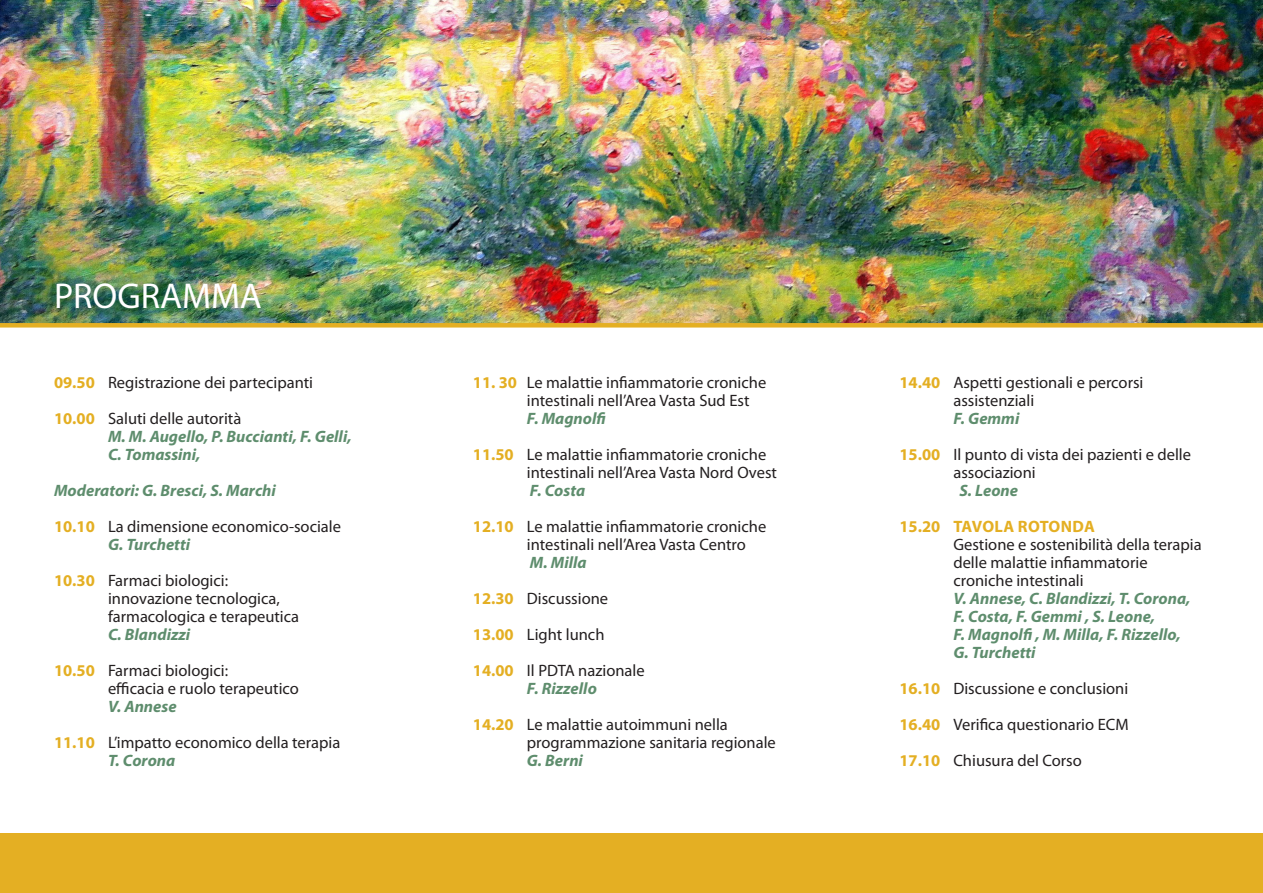
<style>
.page{position:relative;width:1263px;height:893px;background:#fff}
.page>*{position:absolute;margin:0;border:0;box-sizing:border-box;transform-origin:0 0}
.t1{font:36px "Myriad Pro";color:#fff}
.t2{font:16.5px/18px "Myriad Pro";color:#231f20}
.t3{font:italic 700 16.5px "Myriad Pro";color:#5e8d6d}
.t4{font:700 16.5px "Myriad Pro";letter-spacing:.005em;color:#e4af23}
.s1{font-weight:700;color:#e4af23}
</style>
<div class="page">
<img style="left:0;top:0;width:1263px;height:323px">
<div style="left:0;top:833px;width:1263px;height:60px;background:#e4af23"></div>
<div style="left:0;top:323px;width:1263px;height:5px;background:#e4af23"></div>
<p class="t1" style="left:54px;top:273px;width:209px">PROGRAMMA</p>
<p class="t2" style="left:54px;top:373px;width:261px"><span class="s1">09.50</span> Registrazione dei partecipanti</p>
<p class="t2" style="left:54px;top:409px;width:189px"><span class="s1">10.00</span> Saluti delle autorità</p>
<p class="t3" style="left:108px;top:425px;width:245px">M. M. Augello, P. Buccianti, F. Gelli,</p>
<p class="t3" style="left:108px;top:443px;width:94px">C. Tomassini,</p>
<p class="t3" style="left:54px;top:479px;width:223px">Moderatori: G. Bresci, S. Marchi</p>
<p class="t2" style="left:54px;top:517px;width:289px"><span class="s1">10.10</span> La dimensione economico-sociale</p>
<p class="t3" style="left:108px;top:533px;width:84px">G. Turchetti</p>
<p class="t2" style="left:54px;top:571px;width:176px"><span class="s1">10.30</span> Farmaci biologici:</p>
<p class="t2" style="left:108px;top:589px;width:173px">innovazione tecnologica,</p>
<p class="t2" style="left:108px;top:607px;width:193px">farmacologica e terapeutica</p>
<p class="t3" style="left:108px;top:623px;width:84px">C. Blandizzi</p>
<p class="t2" style="left:54px;top:661px;width:176px"><span class="s1">10.50</span> Farmaci biologici:</p>
<p class="t2" style="left:108px;top:679px;width:192px">efficacia e ruolo terapeutico</p>
<p class="t3" style="left:108px;top:695px;width:70px">V. Annese</p>
<p class="t2" style="left:54px;top:733px;width:288px"><span class="s1">11.10</span> L’impatto economico della terapia</p>
<p class="t3" style="left:108px;top:749px;width:69px">T. Corona</p>
<p class="t2" style="left:527px;top:373px;width:241px;text-indent:-54px"><span class="s1">11. 30</span> Le malattie infiammatorie croniche intestinali nell’Area Vasta Sud Est</p>
<p class="t3" style="left:527px;top:407px;width:80px">F. Magnolfi</p>
<p class="t2" style="left:527px;top:445px;width:252px;text-indent:-54px"><span class="s1">11.50</span> Le malattie infiammatorie croniche intestinali nell’Area Vasta Nord Ovest</p>
<p class="t3" style="left:530px;top:479px;width:57px">F. Costa</p>
<p class="t2" style="left:527px;top:517px;width:241px;text-indent:-54px"><span class="s1">12.10</span> Le malattie infiammatorie croniche intestinali nell’Area Vasta Centro</p>
<p class="t3" style="left:530px;top:551px;width:58px">M. Milla</p>
<p class="t2" style="left:473px;top:589px;width:137px"><span class="s1">12.30</span> Discussione</p>
<p class="t2" style="left:473px;top:625px;width:133px"><span class="s1">13.00</span> Light lunch</p>
<p class="t2" style="left:473px;top:661px;width:173px"><span class="s1">14.00</span> Il PDTA nazionale</p>
<p class="t3" style="left:527px;top:677px;width:71px">F. Rizzello</p>
<p class="t2" style="left:473px;top:715px;width:256px"><span class="s1">14.20</span> Le malattie autoimmuni nella</p>
<p class="t2" style="left:527px;top:733px;width:250px">programmazione sanitaria regionale</p>
<p class="t3" style="left:527px;top:749px;width:58px">G. Berni</p>
<p class="t2" style="left:899px;top:373px;width:246px"><span class="s1">14.40</span> Aspetti gestionali e percorsi</p>
<p class="t2" style="left:953px;top:391px;width:82px">assistenziali</p>
<p class="t3" style="left:953px;top:407px;width:67px">F. Gemmi</p>
<p class="t2" style="left:899px;top:445px;width:293px"><span class="s1">15.00</span> Il punto di vista dei pazienti e delle</p>
<p class="t2" style="left:953px;top:463px;width:84px">associazioni</p>
<p class="t3" style="left:959px;top:479px;width:60px">S. Leone</p>
<p class="t4" style="left:899px;top:515px;width:197px">15.20 TAVOLA ROTONDA</p>
<p class="t2" style="left:953px;top:535px;width:250px">Gestione e sostenibilità della terapia delle malattie infiammatorie</p>
<p class="t2" style="left:953px;top:571px;width:132px">croniche intestinali</p>
<p class="t3" style="left:953px;top:587px;width:239px">V. Annese, C. Blandizzi, T. Corona,</p>
<p class="t3" style="left:953px;top:605px;width:203px">F. Costa, F. Gemmi , S. Leone,</p>
<p class="t3" style="left:953px;top:623px;width:229px">F. Magnolfi , M. Milla, F. Rizzello,</p>
<p class="t3" style="left:953px;top:641px;width:84px">G. Turchetti</p>
<p class="t2" style="left:899px;top:679px;width:230px"><span class="s1">16.10</span> Discussione e conclusioni</p>
<p class="t2" style="left:899px;top:715px;width:231px"><span class="s1">16.40</span> Verifica questionario ECM</p>
<p class="t2" style="left:899px;top:751px;width:184px"><span class="s1">17.10</span> Chiusura del Corso</p>
</div>
